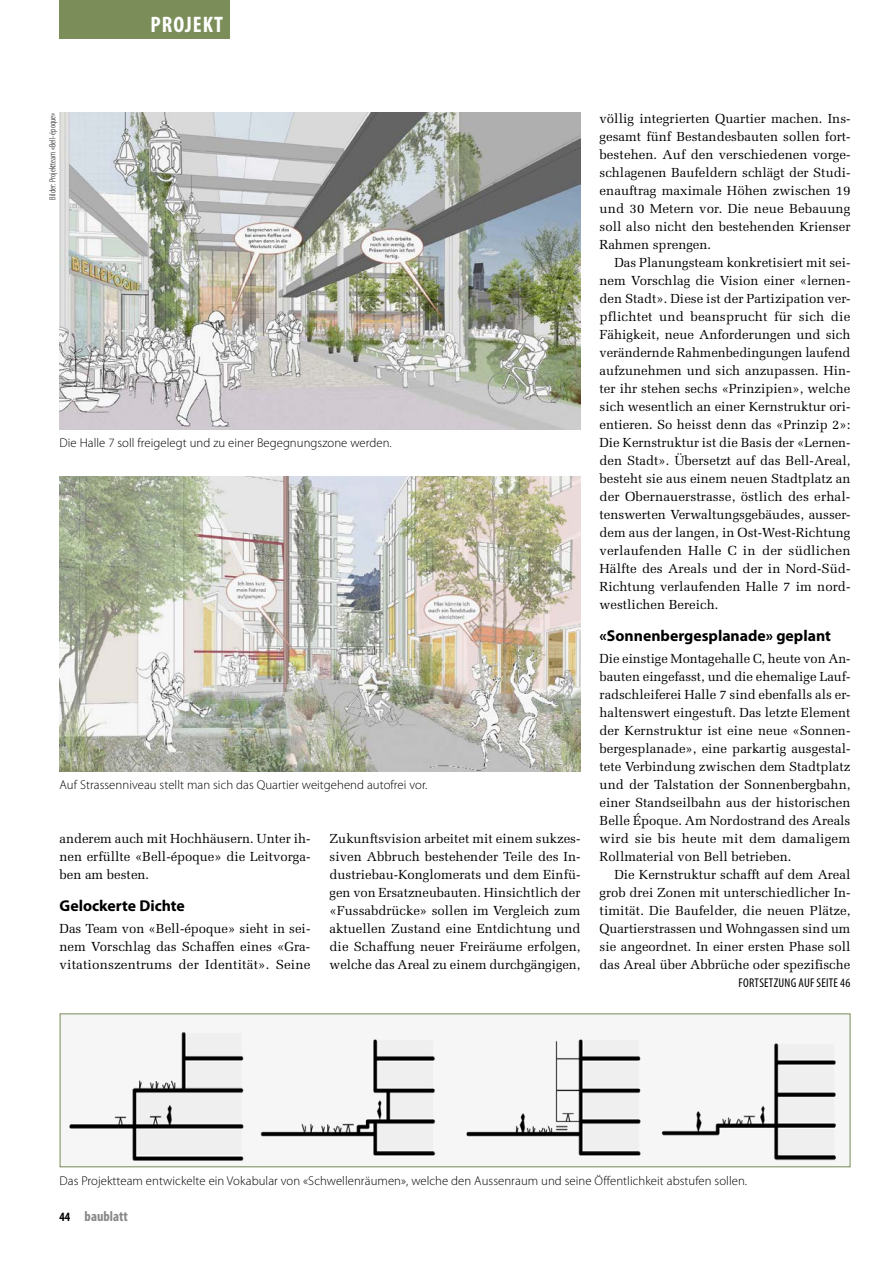
<style>
.page{position:relative;width:893px;height:1263px;background:#fff}
.page>*{position:absolute;margin:0;border:0;box-sizing:border-box;transform-origin:0 0}
.t1{font:700 condensed 22.5px "Myriad Pro";letter-spacing:.045em;color:#fff}
.t2{font:700 15.75px "Myriad Pro";color:#000}
.t3{font:700 condensed 14.25px "Myriad Pro";color:#868786}
.t4{font:13.2px/18px "Melior LT Std";color:#000;text-align:justify}
.t5{font:300 12.75px "Myriad Pro";letter-spacing:.005em;color:#000}
.t6{font:condensed 12.75px "Myriad Pro";letter-spacing:.015em;color:#000}
.t7{font:300 condensed 9px "Myriad Pro";color:#000}
.s1{font-size:12.75px;color:#000}
</style>
<div class="page">
<div style="left:60px;top:0;width:170px;height:38px;background:#7b8e59"></div>
<img style="left:60px;top:113px;width:521px;height:316px">
<img style="left:60px;top:476px;width:520px;height:295px">
<img style="left:69px;top:1031px;width:769px;height:130px">
<div style="left:60px;top:1013px;width:790px;height:154px;border:1px solid #7b8e59"></div>
<h1 class="t1" style="left:151px;top:10px;width:74px">PROJEKT</h1>
<p class="t7" style="left:48px;top:200px;width:89px;rotate:-90deg">Bilder: Projektteam «Bell-époque»</p>
<p class="t5" style="left:60px;top:436px;width:334px">Die Halle 7 soll freigelegt und zu einer Begegnungszone werden.</p>
<p class="t5" style="left:60px;top:778px;width:369px">Auf Strassenniveau stellt man sich das Quartier weitgehend autofrei vor.</p>
<p class="t4" style="left:60px;top:830px;width:252px">anderem auch mit Hochhäusern. Unter ih&shy;nen erfüllte «Bell-époque» die Leitvorga&shy;ben am besten.</p>
<p class="t2" style="left:60px;top:897px;width:127px">Gelockerte Dichte</p>
<p class="t4" style="left:60px;top:920px;width:253px">Das Team von «Bell-époque» sieht in sei&shy;nem Vorschlag das Schaffen eines «Gra&shy;vitationszentrums der Identität». Seine</p>
<p class="t4" style="left:330px;top:830px;width:253px">Zukunftsvision arbeitet mit einem sukzes&shy;siven Abbruch bestehender Teile des In&shy;dustriebau-Konglomerats und dem Einfü&shy;gen von Ersatzneubauten. Hinsichtlich der «Fussabdrücke» sollen im Vergleich zum aktuellen Zustand eine Entdichtung und die Schaffung neuer Freiräume erfolgen, welche das Areal zu einem durchgängigen,</p>
<p class="t4" style="left:600px;top:110px;width:253px">völlig integrierten Quartier machen. Ins-</p>
<p class="t4" style="left:600px;top:128px;width:252px">gesamt fünf Bestandesbauten sollen fort-</p>
<p class="t4" style="left:600px;top:146px;width:253px">bestehen. Auf den verschiedenen vorge-</p>
<p class="t4" style="left:600px;top:164px;width:252px">schlagenen Baufeldern schlägt der Studi-</p>
<p class="t4" style="left:600px;top:182px;width:252px">enauftrag maximale Höhen zwischen 19</p>
<p class="t4" style="left:600px;top:200px;width:252px">und 30 Metern vor. Die neue Bebauung</p>
<p class="t4" style="left:600px;top:218px;width:252px">soll also nicht den bestehenden Krienser</p>
<p class="t4" style="left:600px;top:236px;width:113px">Rahmen sprengen.</p>
<p class="t4" style="left:614px;top:254px;width:237px">Das Planungsteam konkretisiert mit sei-</p>
<p class="t4" style="left:600px;top:272px;width:252px">nem Vorschlag die Vision einer «lernen-</p>
<p class="t4" style="left:600px;top:290px;width:252px">den Stadt». Diese ist der Partizipation ver-</p>
<p class="t4" style="left:600px;top:308px;width:252px">pflichtet und beansprucht für sich die</p>
<p class="t4" style="left:600px;top:326px;width:252px">Fähigkeit, neue Anforderungen und sich</p>
<p class="t4" style="left:600px;top:344px;width:252px">verändernde Rahmenbedingungen laufend</p>
<p class="t4" style="left:600px;top:362px;width:252px">aufzunehmen und sich anzupassen. Hin-</p>
<p class="t4" style="left:600px;top:380px;width:252px">ter ihr stehen sechs «Prinzipien», welche</p>
<p class="t4" style="left:600px;top:398px;width:252px">sich wesentlich an einer Kernstruktur ori-</p>
<p class="t4" style="left:600px;top:416px;width:252px">entieren. So heisst denn das «Prinzip 2»:</p>
<p class="t4" style="left:600px;top:434px;width:252px">Die Kernstruktur ist die Basis der «Lernen-</p>
<p class="t4" style="left:600px;top:452px;width:252px">den Stadt». Übersetzt auf das Bell-Areal,</p>
<p class="t4" style="left:600px;top:470px;width:252px">besteht sie aus einem neuen Stadtplatz an</p>
<p class="t4" style="left:600px;top:488px;width:252px">der Obernauerstrasse, östlich des erhal-</p>
<p class="t4" style="left:600px;top:506px;width:252px">tenswerten Verwaltungsgebäudes, ausser-</p>
<p class="t4" style="left:600px;top:524px;width:252px">dem aus der langen, in Ost-West-Richtung</p>
<p class="t4" style="left:600px;top:542px;width:252px">verlaufenden Halle C in der südlichen</p>
<p class="t4" style="left:600px;top:560px;width:252px">Hälfte des Areals und der in Nord-Süd-</p>
<p class="t4" style="left:600px;top:578px;width:252px">Richtung verlaufenden Halle 7 im nord-</p>
<p class="t4" style="left:600px;top:596px;width:120px">westlichen Bereich.</p>
<p class="t2" style="left:600px;top:627px;width:233px">«Sonnenbergesplanade» geplant</p>
<p class="t4" style="left:600px;top:650px;width:252px">Die einstige Montagehalle C, heute von An-</p>
<p class="t4" style="left:600px;top:668px;width:252px">bauten eingefasst, und die ehemalige Lauf-</p>
<p class="t4" style="left:600px;top:686px;width:252px">radschleiferei Halle 7 sind ebenfalls als er-</p>
<p class="t4" style="left:600px;top:704px;width:252px">haltenswert eingestuft. Das letzte Element</p>
<p class="t4" style="left:600px;top:722px;width:252px">der Kernstruktur ist eine neue «Sonnen-</p>
<p class="t4" style="left:600px;top:740px;width:252px">bergesplanade», eine parkartig ausgestal-</p>
<p class="t4" style="left:600px;top:758px;width:252px">tete Verbindung zwischen dem Stadtplatz</p>
<p class="t4" style="left:600px;top:776px;width:252px">und der Talstation der Sonnenbergbahn,</p>
<p class="t4" style="left:600px;top:794px;width:252px">einer Standseilbahn aus der historischen</p>
<p class="t4" style="left:600px;top:812px;width:252px">Belle Époque. Am Nordostrand des Areals</p>
<p class="t4" style="left:600px;top:830px;width:252px">wird sie bis heute mit dem damaligem</p>
<p class="t4" style="left:600px;top:848px;width:193px">Rollmaterial von Bell betrieben.</p>
<p class="t4" style="left:614px;top:866px;width:238px">Die Kernstruktur schafft auf dem Areal</p>
<p class="t4" style="left:600px;top:884px;width:252px">grob drei Zonen mit unterschiedlicher In-</p>
<p class="t4" style="left:600px;top:902px;width:253px">timität. Die Baufelder, die neuen Plätze,</p>
<p class="t4" style="left:600px;top:920px;width:252px">Quartierstrassen und Wohngassen sind um</p>
<p class="t4" style="left:600px;top:938px;width:252px">sie angeordnet. In einer ersten Phase soll</p>
<p class="t4" style="left:600px;top:956px;width:252px">das Areal über Abbrüche oder spezifische</p>
<p class="t6" style="left:738px;top:975px;width:113px">FORTSETZUNG AUF SEITE 46</p>
<p class="t5" style="left:60px;top:1174px;width:689px">Das Projektteam entwickelte ein Vokabular von «Schwellenräumen», welche den Aussenraum und seine Öffentlichkeit abstufen sollen.</p>
<p class="t3" style="left:60px;top:1207px;width:70px"><span class="s1">44</span> baublatt</p>
</div>
